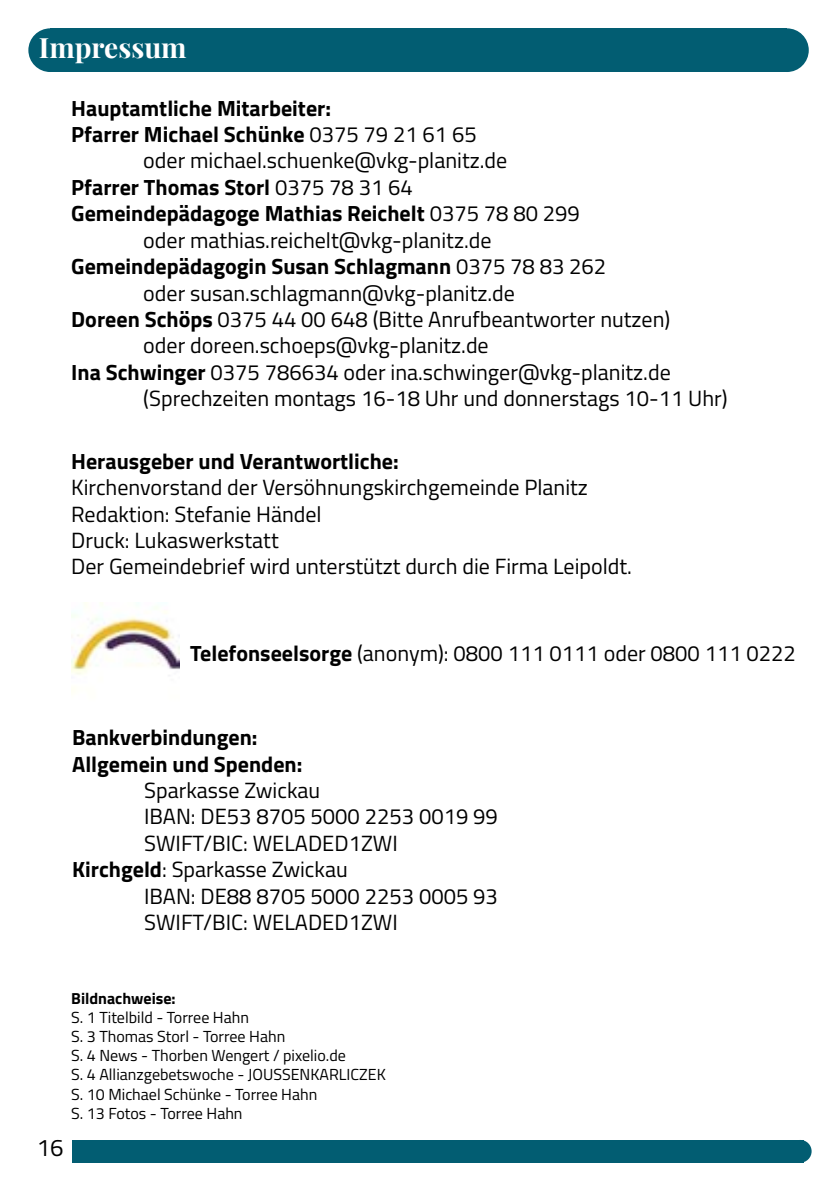
<style>
.page{position:relative;width:840px;height:1191px;background:#fff}
.page>*{position:absolute;margin:0;border:0;box-sizing:border-box;transform-origin:0 0}
.t1{font:700 28px "Playfair Display";color:#fff}
.t2{font:24px "Titillium Web";color:#000}
.t3{font:22px/26.4px "Titillium Web";color:#000}
.t4{font:700 22px/26.4px "Titillium Web";color:#000}
.t5{font:16px/19.2px "Titillium Web";color:#000}
.t6{font:700 16px "Titillium Web";color:#000}
.s1{font-weight:400}
.s2{font-weight:700}
</style>
<div class="page">
<div style="left:28px;top:28px;width:44px;height:44px;background:#025d72;border-radius:50%"></div>
<div style="left:50px;top:28px;width:736px;height:44px;background:#025d72"></div>
<div style="left:72px;top:1140px;width:730px;height:22px;background:#025d72"></div>
<img style="left:71px;top:603px;width:108px;height:88px">
<div style="left:764px;top:28px;width:44px;height:44px;background:#025d72;border-radius:50%"></div>
<div style="left:788px;top:1140px;width:23px;height:22px;background:#025d72;border-radius:50%"></div>
<p class="t1" style="left:39px;top:27px;width:149px">Impressum</p>
<p class="t4" style="left:71px;top:94px;width:261px">Hauptamtliche Mitarbeiter:</p>
<p class="t4" style="left:71px;top:121px;width:407px">Pfarrer Michael Schünke <span class="s1">0375 79 21 61 65</span></p>
<p class="t3" style="left:143px;top:147px;width:365px">oder michael.schuenke@vkg-planitz.de</p>
<p class="t4" style="left:71px;top:173px;width:343px">Pfarrer Thomas Storl <span class="s1">0375 78 31 64</span></p>
<p class="t4" style="left:71px;top:200px;width:510px">Gemeindepädagoge Mathias Reichelt <span class="s1">0375 78 80 299</span></p>
<p class="t3" style="left:143px;top:226px;width:349px">oder mathias.reichelt@vkg-planitz.de</p>
<p class="t4" style="left:71px;top:253px;width:536px">Gemeindepädagogin Susan Schlagmann <span class="s1">0375 78 83 262</span></p>
<p class="t3" style="left:143px;top:279px;width:373px">oder susan.schlagmann@vkg-planitz.de</p>
<p class="t3" style="left:71px;top:305px;width:600px"><span class="s2">Doreen Schöps</span> 0375 44 00 648 (Bitte Anrufbeantworter nutzen)</p>
<p class="t3" style="left:143px;top:332px;width:347px">oder doreen.schoeps@vkg-planitz.de</p>
<p class="t3" style="left:71px;top:358px;width:600px"><span class="s2">Ina Schwinger</span> 0375 786634 oder ina.schwinger@vkg-planitz.de</p>
<p class="t3" style="left:143px;top:385px;width:585px">(Sprechzeiten montags 16-18 Uhr und donnerstags 10-11 Uhr)</p>
<p class="t4" style="left:71px;top:447px;width:329px">Herausgeber und Verantwortliche:</p>
<p class="t3" style="left:71px;top:474px;width:562px">Kirchenvorstand der Versöhnungskirchgemeinde Planitz Redaktion: Stefanie Händel<br>Druck: Lukaswerkstatt<br>Der Gemeindebrief wird unterstützt durch die Firma Leipoldt.</p>
<p class="t3" style="left:190px;top:639px;width:607px"><span class="s2">Telefonseelsorge</span> (anonym): 0800 111 0111 oder 0800 111 0222</p>
<p class="t4" style="left:72px;top:724px;width:232px">Bankverbindungen:<br>Allgemein und Spenden:</p>
<p class="t3" style="left:144px;top:776px;width:177px">Sparkasse Zwickau</p>
<p class="t3" style="left:144px;top:803px;width:355px">IBAN: DE53 8705 5000 2253 0019 99</p>
<p class="t3" style="left:144px;top:829px;width:255px">SWIFT/BIC: WELADED1ZWI</p>
<p class="t3" style="left:72px;top:856px;width:277px"><span class="s2">Kirchgeld</span>: Sparkasse Zwickau</p>
<p class="t3" style="left:144px;top:882px;width:355px">IBAN: DE88 8705 5000 2253 0005 93</p>
<p class="t3" style="left:144px;top:908px;width:255px">SWIFT/BIC: WELADED1ZWI</p>
<p class="t2" style="left:37px;top:1128px;width:28px">16</p>
<p class="t6" style="left:71px;top:985px;width:106px">Bildnachweise:</p>
<p class="t5" style="left:71px;top:1007px;width:316px">S. 1 Titelbild - Torree Hahn<br>S. 3 Thomas Storl - Torree Hahn<br>S. 4 News - Thorben Wengert / pixelio.de<br>S. 4 Allianzgebetswoche - JOUSSENKARLICZEK S. 10 Michael Schünke - Torree Hahn<br>S. 13 Fotos - Torree Hahn</p>
</div>
